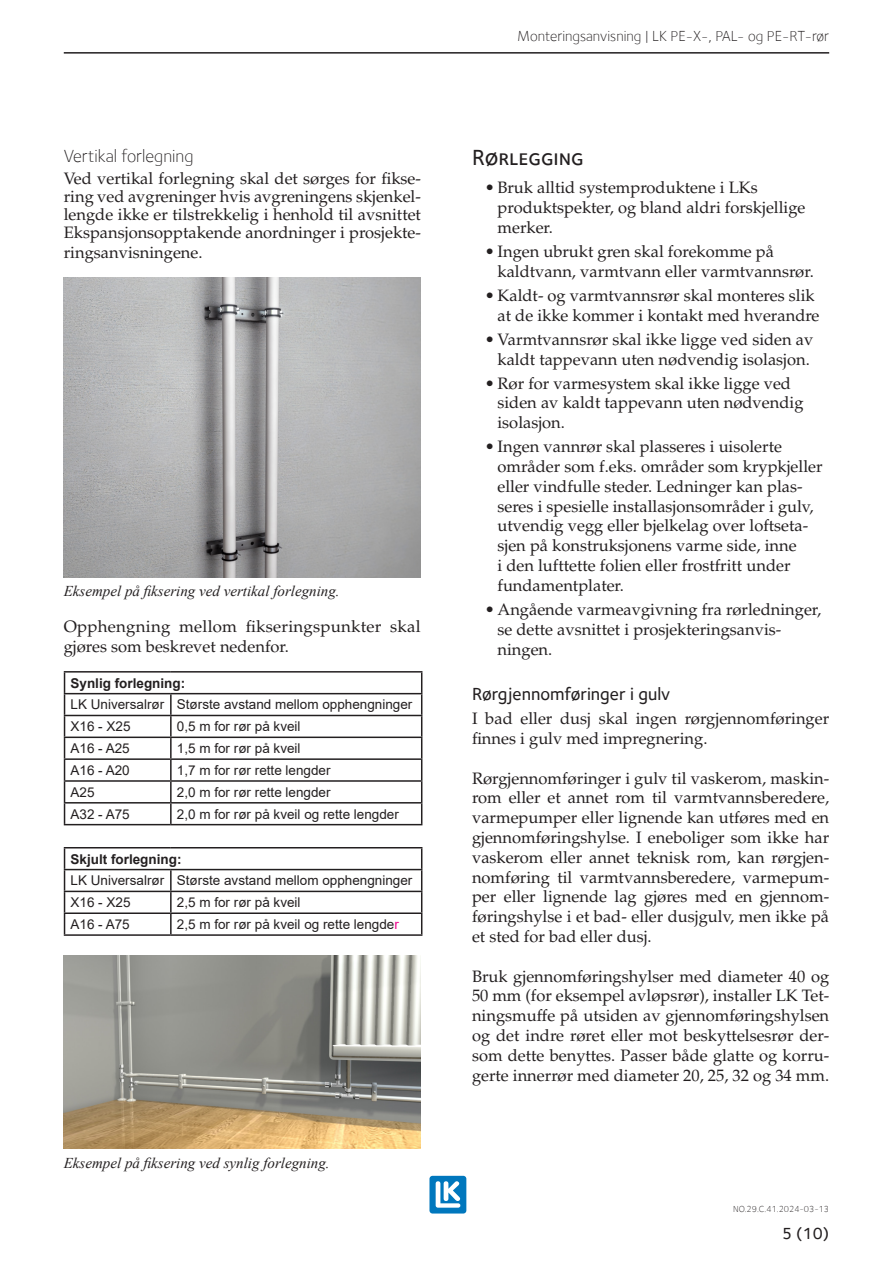
<style>
.page{position:relative;width:893px;height:1263px;background:#fff}
.page>*{position:absolute;margin:0;border:0;box-sizing:border-box;transform-origin:0 0}
.t1{font:22.5px "Foundry Sterling Medium Expert";color:#231f20}
.t2{font:500 18px "Foundry Sterling";color:#231f20}
.t3{font:300 18px "Foundry Sterling";color:#231f20}
.para{font:16.5px/19.8px "Palatino LT Std";color:#231f20}
.t4{font:500 16.5px "Foundry Sterling";color:#231f20}
.t5{font:italic 15px "Times New Roman";color:#231f20}
.head{font:300 15px "Foundry Sterling";color:#231f20}
.TableBody{font:13.5px "Arial";color:#231f20}
.TableBody-2{font:700 13.5px "Arial";color:#231f20}
.foot{font:300 9px "Foundry Sterling";color:#231f20}
.s1{color:#ed028c}
</style>
<div class="page">
<hr style="left:64px;top:52px;width:765px;height:2px;background:#231f20">
<div style="left:429px;top:1176px;width:37px;height:37px;background:#0077bd;border-radius:3px"></div>
<svg style="left:436px;top:1181px;width:24px;height:27px"></svg>
<img style="left:64px;top:278px;width:357px;height:300px">
<hr style="left:64px;top:671px;width:107px;height:1px;background:#231f20">
<hr style="left:171px;top:671px;width:251px;height:1px;background:#231f20">
<hr style="left:64px;top:693px;width:107px;height:1px;background:#231f20">
<hr style="left:171px;top:693px;width:251px;height:1px;background:#231f20">
<hr style="left:170px;top:694px;width:2px;height:21px;background:#231f20">
<hr style="left:64px;top:715px;width:107px;height:1px;background:#231f20">
<hr style="left:171px;top:715px;width:251px;height:1px;background:#231f20">
<hr style="left:170px;top:716px;width:2px;height:20px;background:#231f20">
<hr style="left:64px;top:736px;width:107px;height:2px;background:#231f20">
<hr style="left:171px;top:736px;width:251px;height:2px;background:#231f20">
<hr style="left:170px;top:738px;width:2px;height:20px;background:#231f20">
<hr style="left:64px;top:758px;width:107px;height:2px;background:#231f20">
<hr style="left:171px;top:758px;width:251px;height:2px;background:#231f20">
<hr style="left:170px;top:760px;width:2px;height:20px;background:#231f20">
<hr style="left:64px;top:780px;width:107px;height:2px;background:#231f20">
<hr style="left:171px;top:780px;width:251px;height:2px;background:#231f20">
<hr style="left:170px;top:782px;width:2px;height:20px;background:#231f20">
<hr style="left:64px;top:802px;width:107px;height:1px;background:#231f20">
<svg style="left:64px;top:672px;width:1px;height:152px"></svg>
<hr style="left:171px;top:802px;width:251px;height:1px;background:#231f20">
<hr style="left:170px;top:803px;width:2px;height:21px;background:#231f20">
<svg style="left:421px;top:672px;width:1px;height:152px"></svg>
<hr style="left:64px;top:824px;width:107px;height:1px;background:#231f20">
<hr style="left:171px;top:824px;width:251px;height:1px;background:#231f20">
<hr style="left:64px;top:847px;width:107px;height:1px;background:#231f20">
<hr style="left:171px;top:847px;width:251px;height:1px;background:#231f20">
<hr style="left:64px;top:869px;width:107px;height:1px;background:#231f20">
<hr style="left:171px;top:869px;width:251px;height:1px;background:#231f20">
<hr style="left:170px;top:870px;width:2px;height:21px;background:#231f20">
<hr style="left:64px;top:891px;width:107px;height:1px;background:#231f20">
<hr style="left:171px;top:891px;width:251px;height:1px;background:#231f20">
<hr style="left:170px;top:892px;width:2px;height:20px;background:#231f20">
<hr style="left:64px;top:912px;width:107px;height:2px;background:#231f20">
<svg style="left:64px;top:848px;width:1px;height:86px"></svg>
<hr style="left:171px;top:912px;width:251px;height:2px;background:#231f20">
<hr style="left:170px;top:914px;width:2px;height:20px;background:#231f20">
<svg style="left:421px;top:848px;width:1px;height:86px"></svg>
<hr style="left:64px;top:934px;width:107px;height:2px;background:#231f20">
<hr style="left:171px;top:934px;width:251px;height:2px;background:#231f20">
<img style="left:64px;top:955px;width:357px;height:193px">
<p class="t3" style="left:64px;top:145px;width:131px">Vertikal forlegning</p>
<p class="para" style="left:64px;top:170px;width:359px;line-height:18px;text-align:justify">Ved vertikal forlegning skal det sørges for fikse&shy;ring ved avgreninger hvis avgreningens skjenkel&shy;lengde ikke er tilstrekkelig i henhold til avsnittet Ekspansjonsopptakende anordninger i prosjekte-</p>
<p class="para" style="left:64px;top:243px;width:140px">ringsanvisningene.</p>
<p class="t5" style="left:64px;top:580px;width:277px">Eksempel på fiksering ved vertikal forlegning.</p>
<p class="para" style="left:64px;top:616px;width:358px">Opphengning mellom fikseringspunkter skal gjøres som beskrevet nedenfor.</p>
<p class="TableBody-2" style="left:71px;top:673px;width:116px">Synlig forlegning:</p>
<p class="TableBody" style="left:71px;top:695px;width:95px">LK Universalrør</p>
<p class="TableBody" style="left:177px;top:695px;width:237px">Største avstand mellom opphengninger</p>
<p class="TableBody" style="left:71px;top:717px;width:62px">X16 - X25</p>
<p class="TableBody" style="left:177px;top:717px;width:125px">0,5 m for rør på kveil</p>
<p class="TableBody" style="left:71px;top:739px;width:61px">A16 - A25</p>
<p class="TableBody" style="left:177px;top:739px;width:125px">1,5 m for rør på kveil</p>
<p class="TableBody" style="left:71px;top:761px;width:61px">A16 - A20</p>
<p class="TableBody" style="left:177px;top:761px;width:155px">1,7 m for rør rette lengder</p>
<p class="TableBody" style="left:71px;top:783px;width:26px">A25</p>
<p class="TableBody" style="left:177px;top:783px;width:155px">2,0 m for rør rette lengder</p>
<p class="TableBody" style="left:71px;top:805px;width:61px">A32 - A75</p>
<p class="TableBody" style="left:177px;top:805px;width:224px">2,0 m for rør på kveil og rette lengder</p>
<p class="TableBody-2" style="left:71px;top:849px;width:113px">Skjult forlegning:</p>
<p class="TableBody" style="left:71px;top:871px;width:95px">LK Universalrør</p>
<p class="TableBody" style="left:177px;top:871px;width:237px">Største avstand mellom opphengninger</p>
<p class="TableBody" style="left:71px;top:893px;width:62px">X16 - X25</p>
<p class="TableBody" style="left:177px;top:893px;width:125px">2,5 m for rør på kveil</p>
<p class="TableBody" style="left:71px;top:915px;width:61px">A16 - A75</p>
<p class="TableBody" style="left:177px;top:915px;width:224px">2,5 m for rør på kveil og rette lengde<span class="s1">r</span></p>
<p class="t5" style="left:64px;top:1153px;width:267px">Eksempel på fiksering ved synlig forlegning.</p>
<p class="head" style="left:517px;top:27px;width:314px">Monteringsanvisning | LK PE-X-, PAL- og PE-RT-rør</p>
<p class="t1" style="left:472px;top:144px;width:113px">Rørlegging</p>
<p class="para" style="left:497px;top:178px;width:309px;text-indent:-13px">• Bruk alltid systemproduktene i LKs produktspekter, og bland aldri forskjellige merker.</p>
<p class="para" style="left:497px;top:242px;width:318px;text-indent:-13px">• Ingen ubrukt gren skal forekomme på kaldtvann, varmtvann eller varmtvannsrør.</p>
<p class="para" style="left:485px;top:286px;width:336px;text-align:right">• Kaldt- og varmtvannsrør skal monteres slik at de ikke kommer i kontakt med hverandre</p>
<p class="para" style="left:485px;top:329px;width:330px;text-align:center">• Varmtvannsrør skal ikke ligge ved siden av kaldt tappevann uten nødvendig isolasjon.</p>
<p class="para" style="left:497px;top:373px;width:307px;text-indent:-13px">• Rør for varmesystem skal ikke ligge ved siden av kaldt tappevann uten nødvendig isolasjon.</p>
<p class="para" style="left:497px;top:437px;width:327px;text-indent:-13px">• Ingen vannrør skal plasseres i uisolerte områder som f.eks. områder som krypkjeller eller vindfulle steder. Ledninger kan plas&shy;seres i spesielle installasjonsområder i gulv, utvendig vegg eller bjelkelag over loftseta&shy;sjen på konstruksjonens varme side, inne<br>i den lufttette folien eller frostfritt under fundamentplater.</p>
<p class="para" style="left:497px;top:600px;width:325px;text-indent:-13px">• Angående varmeavgivning fra rørledninger, se dette avsnittet i prosjekteringsanvis&shy;ningen.</p>
<p class="t2" style="left:472px;top:684px;width:200px">Rørgjennomføringer i gulv</p>
<p class="para" style="left:472px;top:709px;width:359px">I bad eller dusj skal ingen rørgjennomføringer finnes i gulv med impregnering.</p>
<p class="para" style="left:472px;top:768px;width:359px;text-align:justify">Rørgjennomføringer i gulv til vaskerom, maskin&shy;rom eller et annet rom til varmtvannsberedere, varmepumper eller lignende kan utføres med en gjennomføringshylse. I eneboliger som ikke har vaskerom eller annet teknisk rom, kan rørgjen&shy;nomføring til varmtvannsberedere, varmepum&shy;per eller lignende lag gjøres med en gjennom&shy;føringshylse i et bad- eller dusjgulv, men ikke på et sted for bad eller dusj.</p>
<p class="para" style="left:472px;top:966px;width:359px;text-align:justify">Bruk gjennomføringshylser med diameter 40 og 50 mm (for eksempel avløpsrør), installer LK Tet&shy;ningsmuffe på utsiden av gjennomføringshylsen og det indre røret eller mot beskyttelsesrør der&shy;som dette benyttes. Passer både glatte og korru&shy;gerte innerrør med diameter 20, 25, 32 og 34 mm.</p>
<p class="foot" style="left:733px;top:1204px;width:97px">NO.29.C.41.2024-03-13</p>
<p class="t4" style="left:782px;top:1223px;width:48px">5 (10)</p>
</div>
